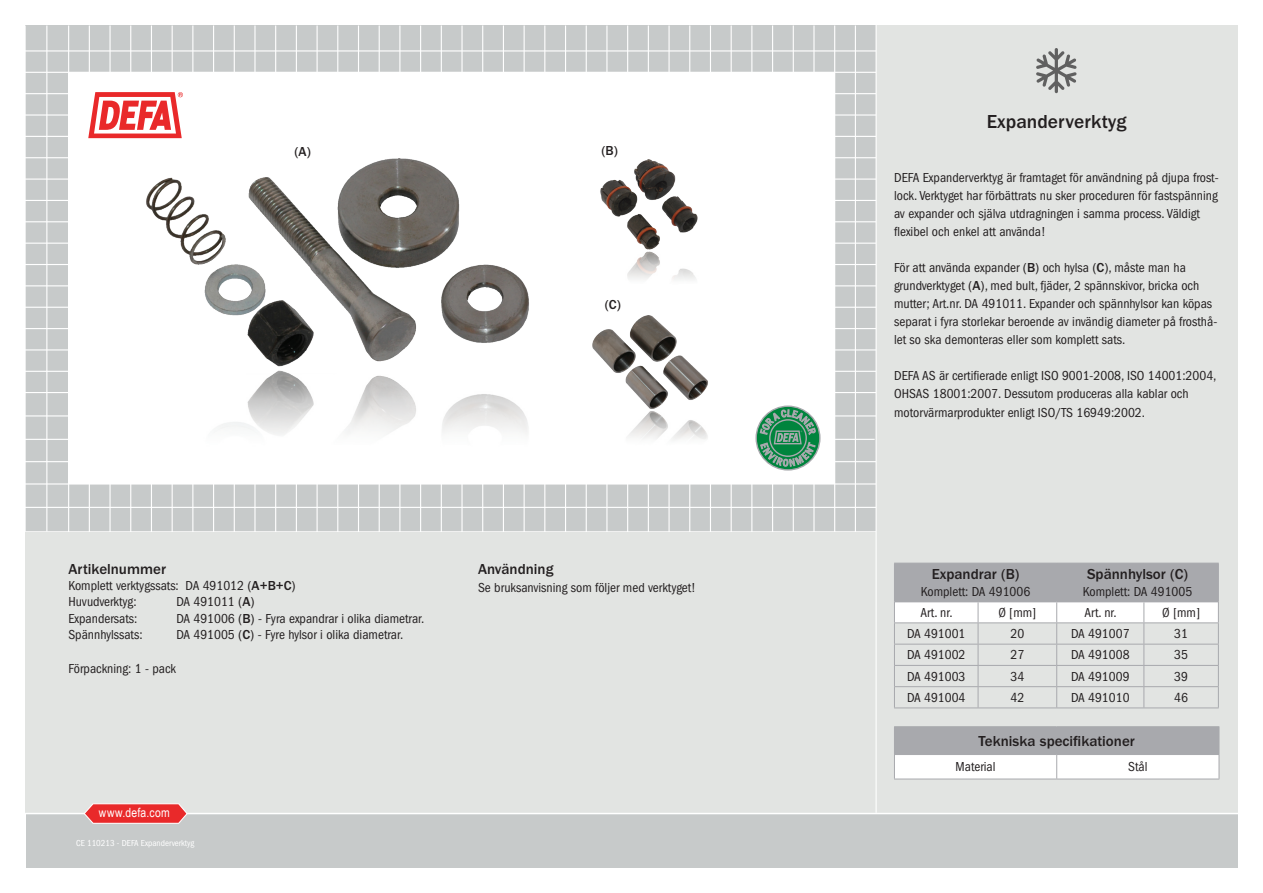
<style>
.page{position:relative;width:1263px;height:893px;background:#fff}
.page>*{position:absolute;margin:0;border:0;box-sizing:border-box;transform-origin:0 0}
.t1{font:500 19.5px "ITC Franklin Gothic Std";color:#231f20}
.t2{font:500 15px "ITC Franklin Gothic Std";color:#231f20}
.t3{font:condensed 13.5px/18px "ITC Franklin Gothic Std";color:#231f20}
.t4{font:500 13.5px "ITC Franklin Gothic Std";color:#231f20}
.t5{font:12.75px "Arial Narrow";letter-spacing:.025em;color:#fff}
.t6{font:condensed 9px "ITC Franklin Gothic Std";color:#fff}
.s1{font-weight:500;font-stretch:normal}
</style>
<div class="page">
<div style="left:26px;top:26px;width:850px;height:507px;background:#c7caca"></div>
<hr style="left:10px;top:157px;width:891px;height:1px;background:#fff">
<hr style="left:46px;top:26px;width:1px;height:505px;background:#fff">
<hr style="left:89px;top:26px;width:1px;height:506px;background:#fff">
<hr style="left:130px;top:26px;width:1px;height:510px;background:#fff">
<hr style="left:151px;top:26px;width:1px;height:513px;background:#fff">
<hr style="left:172px;top:26px;width:1px;height:511px;background:#fff">
<hr style="left:192px;top:26px;width:1px;height:511px;background:#fff">
<hr style="left:213px;top:26px;width:1px;height:512px;background:#fff">
<hr style="left:234px;top:26px;width:1px;height:513px;background:#fff">
<hr style="left:254px;top:26px;width:2px;height:515px;background:#fff">
<hr style="left:275px;top:26px;width:1px;height:513px;background:#fff">
<hr style="left:296px;top:26px;width:1px;height:510px;background:#fff">
<hr style="left:316px;top:26px;width:2px;height:512px;background:#fff">
<hr style="left:337px;top:26px;width:1px;height:511px;background:#fff">
<hr style="left:358px;top:26px;width:1px;height:512px;background:#fff">
<hr style="left:379px;top:26px;width:1px;height:512px;background:#fff">
<hr style="left:399px;top:26px;width:1px;height:510px;background:#fff">
<hr style="left:420px;top:26px;width:1px;height:511px;background:#fff">
<hr style="left:441px;top:26px;width:1px;height:510px;background:#fff">
<hr style="left:461px;top:26px;width:2px;height:512px;background:#fff">
<hr style="left:482px;top:26px;width:1px;height:510px;background:#fff">
<hr style="left:503px;top:26px;width:1px;height:511px;background:#fff">
<hr style="left:524px;top:26px;width:1px;height:512px;background:#fff">
<hr style="left:544px;top:26px;width:1px;height:512px;background:#fff">
<hr style="left:565px;top:26px;width:1px;height:515px;background:#fff">
<hr style="left:586px;top:26px;width:1px;height:513px;background:#fff">
<hr style="left:606px;top:26px;width:1px;height:509px;background:#fff">
<hr style="left:627px;top:26px;width:1px;height:511px;background:#fff">
<hr style="left:109px;top:26px;width:2px;height:509px;background:#fff">
<hr style="left:668px;top:26px;width:2px;height:511px;background:#fff">
<hr style="left:14px;top:93px;width:887px;height:1px;background:#fff">
<hr style="left:12px;top:114px;width:865px;height:2px;background:#fff">
<hr style="left:17px;top:179px;width:884px;height:1px;background:#fff">
<hr style="left:17px;top:200px;width:884px;height:1px;background:#fff">
<hr style="left:19px;top:221px;width:882px;height:1px;background:#fff">
<hr style="left:18px;top:243px;width:883px;height:1px;background:#fff">
<hr style="left:18px;top:264px;width:883px;height:1px;background:#fff">
<hr style="left:11px;top:285px;width:890px;height:1px;background:#fff">
<hr style="left:10px;top:307px;width:891px;height:1px;background:#fff">
<hr style="left:0;top:328px;width:901px;height:1px;background:#fff">
<hr style="left:15px;top:136px;width:886px;height:1px;background:#fff">
<hr style="left:648px;top:26px;width:1px;height:510px;background:#fff">
<hr style="left:18px;top:50px;width:883px;height:2px;background:#fff">
<hr style="left:17px;top:371px;width:884px;height:1px;background:#fff">
<hr style="left:7px;top:349px;width:894px;height:1px;background:#fff">
<hr style="left:855px;top:26px;width:1px;height:517px;background:#fff">
<hr style="left:17px;top:392px;width:861px;height:1px;background:#fff">
<hr style="left:17px;top:415px;width:861px;height:1px;background:#fff">
<hr style="left:17px;top:439px;width:858px;height:1px;background:#fff">
<hr style="left:17px;top:461px;width:860px;height:1px;background:#fff">
<hr style="left:17px;top:507px;width:861px;height:1px;background:#fff">
<hr style="left:689px;top:26px;width:1px;height:511px;background:#fff">
<hr style="left:710px;top:26px;width:1px;height:512px;background:#fff">
<hr style="left:731px;top:26px;width:1px;height:509px;background:#fff">
<hr style="left:751px;top:26px;width:1px;height:511px;background:#fff">
<hr style="left:772px;top:26px;width:1px;height:517px;background:#fff">
<hr style="left:813px;top:26px;width:1px;height:513px;background:#fff">
<hr style="left:793px;top:26px;width:1px;height:511px;background:#fff">
<div style="left:26px;top:814px;width:1211px;height:53px;background:#c7caca"></div>
<div style="left:69px;top:72px;width:766px;height:412px;background:#fff"></div>
<svg style="left:88px;top:92px;width:95px;height:46px"></svg>
<hr style="left:14px;top:72px;width:862px;height:1px;background:#fff">
<hr style="left:834px;top:26px;width:1px;height:507px;background:#fff">
<hr style="left:68px;top:26px;width:1px;height:507px;background:#fff">
<hr style="left:17px;top:483px;width:861px;height:2px;background:#fff">
<hr style="left:17px;top:531px;width:859px;height:1px;background:#fff">
<div style="left:26px;top:532px;width:850px;height:281px;background:#e2e4e2"></div>
<svg style="left:756px;top:406px;width:64px;height:64px"></svg>
<div style="left:755px;top:405px;width:65px;height:66px;border:1px solid #a8a9ad;border-radius:50%"></div>
<svg style="left:760px;top:409px;width:55px;height:57px;background:#539a75"></svg>
<div style="left:876px;top:26px;width:361px;height:788px;background:#e2e4e2"></div>
<hr style="left:0;top:813px;width:1246px;height:1px;background:#fff">
<svg style="left:83px;top:803px;width:105px;height:21px;background:#e95253"></svg>
<svg style="left:1036px;top:48px;width:41px;height:45px"></svg>
<hr style="left:875px;top:21px;width:2px;height:792px;background:#fff">
<img style="left:592px;top:316px;width:116px;height:124px">
<img style="left:146px;top:158px;width:383px;height:277px">
<img style="left:600px;top:159px;width:98px;height:121px">
<hr style="left:894px;top:707px;width:84px;height:1px;background:#a8a9ad">
<hr style="left:978px;top:707px;width:79px;height:1px;background:#a8a9ad">
<hr style="left:1057px;top:707px;width:87px;height:1px;background:#a8a9ad">
<hr style="left:1144px;top:707px;width:75px;height:1px;background:#a8a9ad">
<svg style="left:894px;top:563px;width:325px;height:144px"></svg>
<hr style="left:894px;top:622px;width:84px;height:1px;background:#a8a9ad">
<hr style="left:978px;top:622px;width:79px;height:1px;background:#a8a9ad">
<hr style="left:1057px;top:622px;width:87px;height:1px;background:#a8a9ad">
<hr style="left:1144px;top:622px;width:75px;height:1px;background:#a8a9ad">
<hr style="left:895px;top:601px;width:83px;height:1px;background:#a8a9ad">
<hr style="left:978px;top:601px;width:79px;height:1px;background:#a8a9ad">
<hr style="left:1057px;top:601px;width:87px;height:1px;background:#a8a9ad">
<hr style="left:1144px;top:601px;width:74px;height:1px;background:#a8a9ad">
<hr style="left:894px;top:726px;width:163px;height:1px;background:#a8a9ad">
<hr style="left:1057px;top:726px;width:162px;height:1px;background:#a8a9ad">
<svg style="left:894px;top:727px;width:326px;height:52px;background:#cecfd1"></svg>
<hr style="left:894px;top:779px;width:163px;height:1px;background:#a8a9ad">
<hr style="left:1057px;top:779px;width:162px;height:1px;background:#a8a9ad">
<p class="t4" style="left:294px;top:144px;width:18px">(A)</p>
<p class="t4" style="left:601px;top:143px;width:18px">(B)</p>
<p class="t4" style="left:605px;top:297px;width:18px">(C)</p>
<p class="t2" style="left:68px;top:561px;width:99px">Artikelnummer</p>
<p class="t3" style="left:68px;top:578px;width:229px;line-height:16.2px">Komplett verktygssats: DA 491012 (<span class="s1">A+B+C</span>)<br>Huvudverktyg:</p>
<p class="t3" style="left:176px;top:593px;width:80px">DA 491011 (<span class="s1">A</span>)</p>
<p class="t3" style="left:68px;top:609px;width:70px">Expandersats:</p>
<p class="t3" style="left:176px;top:609px;width:249px">DA 491006 (<span class="s1">B</span>) - Fyra expandrar i olika diametrar.</p>
<p class="t3" style="left:68px;top:625px;width:76px">Spännhylssats:</p>
<p class="t3" style="left:176px;top:625px;width:228px">DA 491005 (<span class="s1">C</span>) - Fyre hylsor i olika diametrar.</p>
<p class="t3" style="left:68px;top:660px;width:109px">Förpackning: 1 - pack</p>
<p class="t5" style="left:99px;top:803px;width:72px">www.defa.com</p>
<p class="t6" style="left:76px;top:838px;width:120px">CE 110213 - DEFA Expanderverktyg</p>
<p class="t2" style="left:478px;top:561px;width:77px">Användning</p>
<p class="t3" style="left:478px;top:579px;width:219px">Se bruksanvisning som följer med verktyget!</p>
<h1 class="t1" style="left:987px;top:110px;width:141px">Expanderverktyg</h1>
<p class="t3" style="left:894px;top:168px;width:326px">DEFA Expanderverktyg är framtaget för användning på djupa frost&shy;lock. Verktyget har förbättrats nu sker proceduren för fastspänning av expander och själva utdragningen i samma process. Väldigt flexibel och enkel att använda!</p>
<p class="t3" style="left:894px;top:258px;width:325px">För att använda expander (<span class="s1">B</span>) och hylsa (<span class="s1">C</span>), måste man ha grundverktyget (<span class="s1">A</span>), med bult, fjäder, 2 spännskivor, bricka och mutter; Art.nr. DA 491011. Expander och spännhylsor kan köpas separat i fyra storlekar beroende av invändig diameter på frosthå&shy;let so ska demonteras eller som komplett sats.</p>
<p class="t3" style="left:894px;top:366px;width:324px">DEFA AS är certifierade enligt ISO 9001-2008, ISO 14001:2004,<br>OHSAS 18001:2007. Dessutom produceras alla kablar och</p>
<p class="t3" style="left:894px;top:404px;width:252px">motorvärmarprodukter enligt ISO/TS 16949:2002.</p>
<p class="t2" style="left:932px;top:566px;width:89px">Expandrar (B)</p>
<p class="t3" style="left:921px;top:582px;width:111px">Komplett: DA 491006</p>
<p class="t2" style="left:1087px;top:566px;width:102px">Spännhylsor (C)</p>
<p class="t3" style="left:1083px;top:582px;width:111px">Komplett: DA 491005</p>
<p class="t3" style="left:920px;top:603px;width:34px">Art. nr.</p>
<p class="t3" style="left:998px;top:603px;width:40px">Ø [mm]</p>
<p class="t3" style="left:1084px;top:603px;width:34px">Art. nr.</p>
<p class="t3" style="left:1162px;top:603px;width:40px">Ø [mm]</p>
<p class="t3" style="left:907px;top:625px;width:60px">DA 491001</p>
<p class="t3" style="left:1010px;top:625px;width:15px">20</p>
<p class="t3" style="left:1071px;top:625px;width:60px">DA 491007</p>
<p class="t3" style="left:1174px;top:625px;width:15px">31</p>
<p class="t3" style="left:907px;top:646px;width:60px">DA 491002</p>
<p class="t3" style="left:1010px;top:646px;width:15px">27</p>
<p class="t3" style="left:1071px;top:646px;width:60px">DA 491008</p>
<p class="t3" style="left:1174px;top:646px;width:15px">35</p>
<p class="t3" style="left:907px;top:667px;width:60px">DA 491003</p>
<p class="t3" style="left:1010px;top:667px;width:15px">34</p>
<p class="t3" style="left:1071px;top:667px;width:60px">DA 491009</p>
<p class="t3" style="left:1174px;top:667px;width:15px">39</p>
<p class="t3" style="left:907px;top:689px;width:60px">DA 491004</p>
<p class="t3" style="left:1010px;top:689px;width:15px">42</p>
<p class="t3" style="left:1071px;top:689px;width:60px">DA 491010</p>
<p class="t3" style="left:1174px;top:689px;width:15px">46</p>
<p class="t2" style="left:979px;top:732px;width:158px">Tekniska specifikationer</p>
<p class="t3" style="left:955px;top:758px;width:42px">Material</p>
<p class="t3" style="left:1128px;top:758px;width:21px">Stål</p>
</div>
